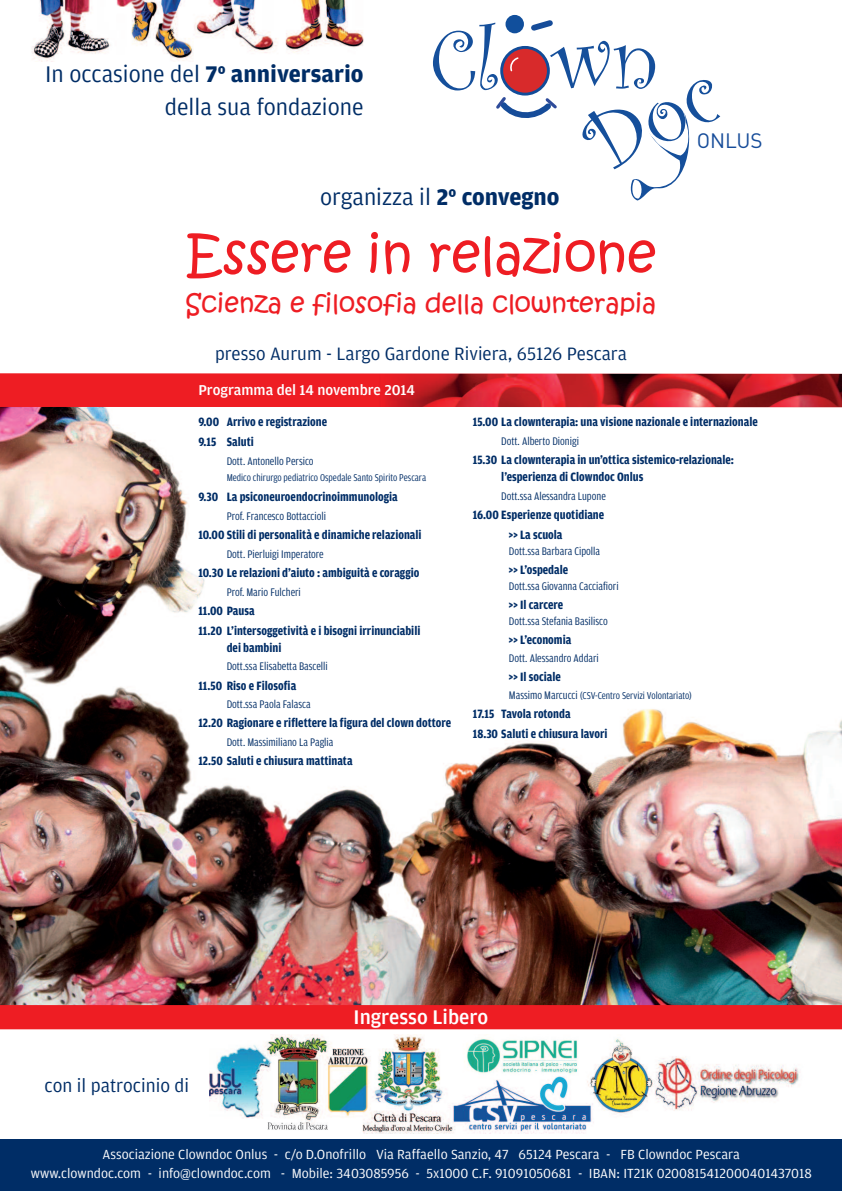
<style>
.page{position:relative;width:842px;height:1191px;background:#fff}
.page>*{position:absolute;margin:0;border:0;box-sizing:border-box;transform-origin:0 0}
.t1{font:87.7px "Curlz";color:#154f9b}
.t2{font:52px "Kristen ITC";color:#ee1d23}
.t3{font:26px "Kristen ITC";color:#ee1d23}
.t4{font:24px/32.7px "Amplitude";color:#002d66;text-align:right}
.t5{font:500 20.9px "Amplitude";color:#fff}
.t6{font:20.6px "DIN Regular Alternate";color:#164c99}
.t7{font:19.4px "Amplitude";color:#002d66}
.t8{font:19px "Amplitude";color:#002d66}
.t9{font:500 15.1px "Amplitude";color:#fff}
.t10{font:14px/18.9px "Amplitude";color:#fff;text-align:center}
.t11{font:700 12.8px/19.9px "Amplitude Cond";color:#002d66}
.t12{font:11.7px "Amplitude Cond";color:#002d66}
.t13{font:10.5px "Amplitude Cond";color:#002d66}
.s1{font-weight:700}
.s2{font-size:11.7px}
</style>
<div class="page">
<img style="left:0;top:407px;width:842px;height:598px">
<img style="left:0;top:373px;width:842px;height:34px">
<img style="left:31px;top:0;width:333px;height:61px">
<svg style="left:496px;top:16px;width:61px;height:102px"></svg>
<div style="left:0;top:1138px;width:842px;height:53px;background:#002d66"></div>
<img style="left:209px;top:1034px;width:591px;height:99px">
<div style="left:0;top:1005px;width:842px;height:24px;background:#ee1d23"></div>
<svg style="left:630px;top:113px;width:60px;height:87px"></svg>
<h3 class="t4" style="left:45px;top:58px;width:320px">In occasione del <span class="s1">7° anniversario </span>della sua fondazione</h3>
<h1 class="t1" style="left:431px;top:-2px;width:229px">Cl wn</h1>
<h3 class="t4" style="left:320px;top:181px;width:241px">organizza il <span class="s1">2° convegno</span></h3>
<h2 class="t2" style="left:186px;top:225px;width:472px">Essere in relazione</h2>
<h3 class="t3" style="left:185px;top:289px;width:473px">Scienza e filosofia della clownterapia</h3>
<h3 class="t8" style="left:215px;top:342px;width:413px">presso Aurum - Largo Gardone Riviera, 65126 Pescara</h3>
<p class="t9" style="left:198px;top:381px;width:218px">Programma del 14 novembre 2014</p>
<h3 class="t6" style="left:697px;top:127px;width:67px">ONLUS</h3>
<p class="t11" style="left:198px;top:412px;width:130px">9.00 Arrivo e registrazione<br>9.15 Saluti</p>
<p class="t12" style="left:227px;top:454px;width:88px">Dott. Antonello Persico</p>
<p class="t13" style="left:227px;top:471px;width:201px">Medico chirurgo pediatrico Ospedale Santo Spirito Pescara</p>
<p class="t11" style="left:198px;top:486px;width:201px">9.30 La psiconeuroendocrinoimmunologia</p>
<p class="t12" style="left:227px;top:509px;width:101px">Prof. Francesco Bottaccioli</p>
<p class="t11" style="left:198px;top:524px;width:225px">10.00 Stili di personalità e dinamiche relazionali</p>
<p class="t12" style="left:227px;top:547px;width:99px">Dott. Pierluigi Imperatore</p>
<p class="t11" style="left:198px;top:562px;width:223px">10.30 Le relazioni d’aiuto : ambiguità e coraggio</p>
<p class="t12" style="left:227px;top:585px;width:76px">Prof. Mario Fulcheri</p>
<p class="t11" style="left:198px;top:600px;width:224px">11.00 Pausa<br>11.20 L’intersoggetività e i bisogni irrinunciabili</p>
<p class="t11" style="left:227px;top:637px;width:56px">dei bambini</p>
<p class="t12" style="left:227px;top:659px;width:103px">Dott.ssa Elisabetta Bascelli</p>
<p class="t11" style="left:198px;top:675px;width:99px">11.50 Riso e Filosofia</p>
<p class="t12" style="left:227px;top:697px;width:85px">Dott.ssa Paola Falasca</p>
<p class="t11" style="left:198px;top:713px;width:254px">12.20 Ragionare e riflettere la figura del clown dottore</p>
<p class="t12" style="left:227px;top:735px;width:108px">Dott. Massimiliano La Paglia</p>
<p class="t11" style="left:198px;top:751px;width:156px">12.50 Saluti e chiusura mattinata</p>
<p class="t11" style="left:473px;top:412px;width:286px">15.00 La clownterapia: una visione nazionale e internazionale</p>
<p class="t12" style="left:501px;top:434px;width:79px">Dott. Alberto Dionigi</p>
<p class="t11" style="left:501px;top:451px;width:234px;line-height:17.1px;text-indent:-28px">15.30 La clownterapia in un’ottica sistemico-relazionale: l’esperienza di Clowndoc Onlus</p>
<p class="t12" style="left:501px;top:489px;width:106px">Dott.ssa Alessandra Lupone</p>
<p class="t11" style="left:473px;top:505px;width:133px;text-align:center">16.00 Esperienze quotidiane &gt;&gt; La scuola</p>
<p class="t12" style="left:509px;top:544px;width:93px">Dott.ssa Barbara Cipolla</p>
<p class="t11" style="left:509px;top:560px;width:61px">&gt;&gt; L’ospedale</p>
<p class="t12" style="left:509px;top:579px;width:111px">Dott.ssa Giovanna Cacciafiori</p>
<p class="t11" style="left:509px;top:595px;width:56px">&gt;&gt; Il carcere</p>
<p class="t12" style="left:509px;top:614px;width:100px">Dott.ssa Stefania Basilisco</p>
<p class="t11" style="left:509px;top:630px;width:64px">&gt;&gt; L’economia</p>
<p class="t12" style="left:509px;top:650px;width:91px">Dott. Alessandro Addari</p>
<p class="t11" style="left:509px;top:667px;width:53px">&gt;&gt; Il sociale</p>
<p class="t13" style="left:509px;top:688px;width:184px"><span class="s2">Massimo Marcucci</span> (CSV-Centro Servizi Volontariato)</p>
<p class="t11" style="left:473px;top:704px;width:136px">17.15 Tavola rotonda<br>18.30 Saluti e chiusura lavori</p>
<h3 class="t7" style="left:45px;top:1073px;width:146px">con il patrocinio di</h3>
<h3 class="t5" style="left:354px;top:1004px;width:136px">Ingresso Libero</h3>
<p class="t10" style="left:31px;top:1144px;width:783px">Associazione Clowndoc Onlus - c/o D.Onofrillo Via Raffaello Sanzio, 47 65124 Pescara - FB Clowndoc Pescara<br>www.clowndoc.com - info@clowndoc.com - Mobile: 3403085956 - 5x1000 C.F. 91091050681 - IBAN: IT21K 0200815412000401437018</p>
</div>
